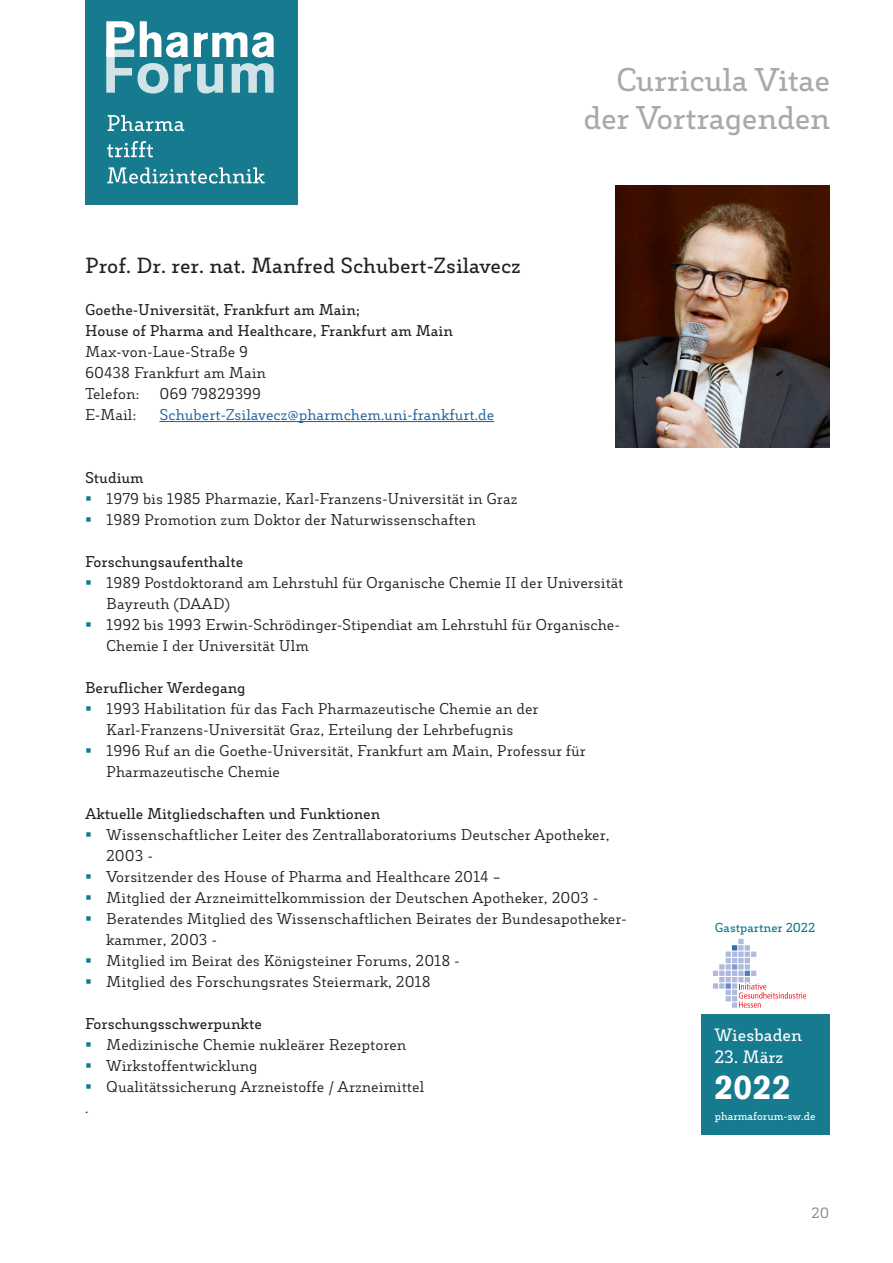
<style>
.page{position:relative;width:893px;height:1263px;background:#fff}
.page>*{position:absolute;margin:0;border:0;box-sizing:border-box;transform-origin:0 0}
.t1{font:900 33.45px "Akzidenz Grotesk";color:#fff}
.t2{font:600 31.5px/37.8px "Decour";letter-spacing:-.01em;color:#a8a9ad;text-align:right}
.Ref_Name{font:600 21px "Decour";color:#231f20}
.t3{font:600 17.1px "Decour";color:#fff}
.Text{font:15px/21px "Decour";color:#231f20}
.Text-2{font:600 15px/21px "Decour";color:#231f20}
.Text-3{font:15px "Decour";color:#175d9e}
.Aufzählung{font:15px "Decour";color:#231f20}
.t4{font:14.25px "Decour";color:#808285}
.t5{font:600 12.45px "Decour";color:#01778d}
.t6{font:600 10.95px "Decour";color:#fff}
.s1{color:#167b8e}
</style>
<div class="page">
<div style="left:85px;top:0;width:213px;height:205px;background:#167b8e"></div>
<svg style="left:106px;top:21px;width:168px;height:73px"></svg>
<svg style="left:107px;top:167px;width:158px;height:17px"></svg>
<svg style="left:107px;top:141px;width:46px;height:16px"></svg>
<svg style="left:108px;top:115px;width:76px;height:16px"></svg>
<hr style="left:159px;top:421px;width:335px;height:1px;background:#175d9e">
<img style="left:616px;top:186px;width:214px;height:262px">
<div style="left:701px;top:1014px;width:128px;height:120px;background:#167b8e"></div>
<svg style="left:713px;top:939px;width:93px;height:69px"></svg>
<p class="Ref_Name" style="left:85px;top:252px;width:437px">Prof. Dr. rer. nat. Manfred Schubert-Zsilavecz</p>
<p class="Text-2" style="left:85px;top:299px;width:369px">Goethe-Universität, Frankfurt am Main;<br>House of Pharma and Healthcare, Frankfurt am Main</p>
<p class="Text" style="left:85px;top:341px;width:165px">Max-von-Laue-Straße 9</p>
<p class="Text" style="left:85px;top:362px;width:182px">60438 Frankfurt am Main</p>
<p class="Text" style="left:85px;top:383px;width:56px">Telefon:</p>
<p class="Text" style="left:159px;top:383px;width:103px">069 79829399</p>
<p class="Text" style="left:85px;top:404px;width:53px">E-Mail:</p>
<p class="Text-3" style="left:159px;top:406px;width:336px">Schubert-Zsilavecz@pharmchem.uni-frankfurt.de</p>
<h2 class="t2" style="left:583px;top:61px;width:248px">Curricula Vitae der Vortragenden</h2>
<p class="Text-2" style="left:85px;top:467px;width:60px">Studium</p>
<p class="Text" style="left:85px;top:488px;width:434px"><span class="s1">▪</span> 1979 bis 1985 Pharmazie, Karl-Franzens-Universität in Graz</p>
<p class="Text" style="left:85px;top:509px;width:392px"><span class="s1">▪</span> 1989 Promotion zum Doktor der Naturwissenschaften</p>
<p class="Text-2" style="left:85px;top:551px;width:160px">Forschungsaufenthalte</p>
<p class="Text" style="left:106px;top:572px;width:519px;text-indent:-21px"><span class="s1">▪</span> 1989 Postdoktorand am Lehrstuhl für Organische Chemie II der Universität<br>Bayreuth (DAAD)</p>
<p class="Text" style="left:106px;top:614px;width:515px;text-indent:-21px"><span class="s1">▪</span> 1992 bis 1993 Erwin-Schrödinger-Stipendiat am Lehrstuhl für Organische-<br>Chemie I der Universität Ulm</p>
<p class="Text-2" style="left:85px;top:677px;width:162px">Beruflicher Werdegang</p>
<p class="Text" style="left:85px;top:698px;width:455px;text-align:center"><span class="s1">▪</span> 1993 Habilitation für das Fach Pharmazeutische Chemie an der<br>Karl-Franzens-Universität Graz, Erteilung der Lehrbefugnis</p>
<p class="Text" style="left:106px;top:740px;width:481px;text-indent:-21px"><span class="s1">▪</span> 1996 Ruf an die Goethe-Universität, Frankfurt am Main, Professur für<br>Pharmazeutische Chemie</p>
<p class="Text-2" style="left:85px;top:803px;width:297px">Aktuelle Mitgliedschaften und Funktionen</p>
<p class="Text" style="left:106px;top:824px;width:505px;text-indent:-21px"><span class="s1">▪</span> Wissenschaftlicher Leiter des Zentrallaboratoriums Deutscher Apotheker,<br>2003 -</p>
<p class="Text" style="left:85px;top:866px;width:417px"><span class="s1">▪</span> Vorsitzender des House of Pharma and Healthcare 2014 –</p>
<p class="Text" style="left:85px;top:887px;width:515px"><span class="s1">▪</span> Mitglied der Arzneimittelkommission der Deutschen Apotheker, 2003 -</p>
<p class="Text" style="left:106px;top:908px;width:522px;text-indent:-21px"><span class="s1">▪</span> Beratendes Mitglied des Wissenschaftlichen Beirates der Bundesapotheker&shy;kammer, 2003 -</p>
<p class="Text" style="left:85px;top:950px;width:376px"><span class="s1">▪</span> Mitglied im Beirat des Königsteiner Forums, 2018 -</p>
<p class="Text" style="left:85px;top:971px;width:347px"><span class="s1">▪</span> Mitglied des Forschungsrates Steiermark, 2018</p>
<p class="Text-2" style="left:85px;top:1013px;width:178px">Forschungsschwerpunkte</p>
<p class="Text" style="left:85px;top:1034px;width:323px"><span class="s1">▪</span> Medizinische Chemie nukleärer Rezeptoren</p>
<p class="Text" style="left:85px;top:1055px;width:174px"><span class="s1">▪</span> Wirkstoffentwicklung</p>
<p class="Text" style="left:85px;top:1076px;width:341px"><span class="s1">▪</span> Qualitätssicherung Arzneistoffe / Arzneimittel</p>
<p class="Aufzählung" style="left:85px;top:1099px;width:5px">.</p>
<p class="t5" style="left:715px;top:920px;width:102px">Gastpartner 2022</p>
<p class="t3" style="left:714px;top:1024px;width:89px">Wiesbaden</p>
<p class="t3" style="left:714px;top:1046px;width:71px">23. März</p>
<h1 class="t1" style="left:714px;top:1065px;width:78px">2022</h1>
<p class="t6" style="left:715px;top:1110px;width:102px">pharmaforum-sw.de</p>
<p class="t4" style="left:811px;top:1204px;width:19px">20</p>
</div>
